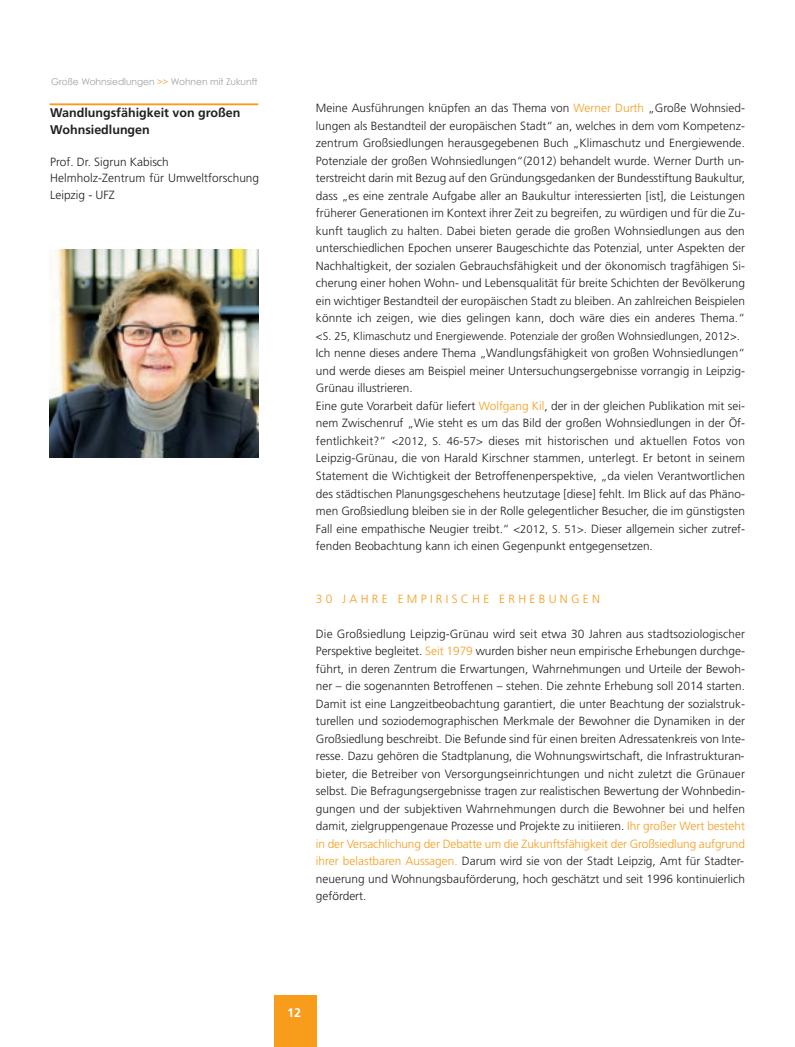
<style>
.page{position:relative;width:795px;height:1047px;background:#fff}
.page>*{position:absolute;margin:0;border:0;box-sizing:border-box;transform-origin:0 0}
.t1{font:700 12.5px/16.2px "Frutiger";color:#231f20}
.t2{font:700 12.5px "Frutiger";color:#fff}
.t3{font:300 11.88px/17.5px "Frutiger";color:#231f20;text-align:justify}
.t4{font:300 11.88px "Frutiger";color:#f89c1c}
.t5{font:300 11.25px "Frutiger";color:#231f20}
.t6{font:9.38px "Century Gothic";color:#9da1a7}
.s1{color:#f89c1c}
.s2{font-size:11.88px}
.s3{font-size:11.25px}
</style>
<div class="page">
<hr style="left:50px;top:103px;width:208px;height:2px;background:#f89c1c">
<img style="left:50px;top:250px;width:209px;height:207px">
<div style="left:274px;top:994px;width:42px;height:52px;background:#f89c1c"></div>
<p class="t6" style="left:51px;top:75px;width:208px">Große Wohnsiedlungen <span class="s1">&gt;&gt;</span> Wohnen mit Zukunft</p>
<p class="t1" style="left:50px;top:106px;width:192px">Wandlungsfähigkeit von großen<br>Wohnsiedlungen</p>
<p class="t3" style="left:50px;top:155px;width:210px;line-height:16.2px;text-align:left">Prof. Dr. Sigrun Kabisch<br>Helmholz-Zentrum für Umweltforschung<br>Leipzig - UFZ</p>
<p class="t3" style="left:316px;top:100px;width:430px">Meine Ausführungen knüpfen an das Thema von <span class="s1">Werner Durth</span> „Große Wohnsied&shy;lungen als Bestandteil der europäischen Stadt“ an, welches in dem vom Kompetenz&shy;zentrum Großsiedlungen herausgegebenen Buch „Klimaschutz und Energiewende.<br>Potenziale der großen Wohnsiedlungen“(2012) behandelt wurde. Werner Durth un&shy;terstreicht darin mit Bezug auf den Gründungsgedanken der Bundesstiftung Baukultur, dass „es eine zentrale Aufgabe aller an Baukultur interessierten [ist], die Leistungen früherer Generationen im Kontext ihrer Zeit zu begreifen, zu würdigen und für die Zu&shy;kunft tauglich zu halten. Dabei bieten gerade die großen Wohnsiedlungen aus den unterschiedlichen Epochen unserer Baugeschichte das Potenzial, unter Aspekten der Nachhaltigkeit, der sozialen Gebrauchsfähigkeit und der ökonomisch tragfähigen Si&shy;cherung einer hohen Wohn- und Lebensqualität für breite Schichten der Bevölkerung ein wichtiger Bestandteil der europäischen Stadt zu bleiben. An zahlreichen Beispielen könnte ich zeigen, wie dies gelingen kann, doch wäre dies ein anderes Thema.“</p>
<p class="t5" style="left:316px;top:331px;width:426px">&lt;S. 25, Klimaschutz und Energiewende. Potenziale der großen Wohnsiedlungen, 2012&gt;<span class="s2">.</span></p>
<p class="t3" style="left:316px;top:345px;width:430px;text-align:left">Ich nenne dieses andere Thema „Wandlungsfähigkeit von großen Wohnsiedlungen“ und werde dieses am Beispiel meiner Untersuchungsergebnisse vorrangig in Leipzig-Grünau illustrieren.<br>Eine gute Vorarbeit dafür liefert <span class="s1">Wolfgang Kil</span>, der in der gleichen Publikation mit sei&shy;nem Zwischenruf „Wie steht es um das Bild der großen Wohnsiedlungen in der Öf&shy;fentlichkeit?“ <span class="s3">&lt;2012, S. 46-57&gt;</span> dieses mit historischen und aktuellen Fotos von Leipzig-Grünau, die von Harald Kirschner stammen, unterlegt. Er betont in seinem Statement die Wichtigkeit der Betroffenenperspektive, „da vielen Verantwortlichen des städtischen Planungsgeschehens heutzutage [diese] fehlt. Im Blick auf das Phäno&shy;men Großsiedlung bleiben sie in der Rolle gelegentlicher Besucher, die im günstigsten Fall eine empathische Neugier treibt.“ <span class="s3">&lt;2012, S. 51&gt;</span>. Dieser allgemein sicher zutref&shy;fenden Beobachtung kann ich einen Gegenpunkt entgegensetzen.</p>
<p class="t4" style="left:316px;top:593px;width:286px">3 0 J A H R E E M P I R I S C H E E R H E B U N G E N</p>
<p class="t3" style="left:316px;top:625px;width:430px">Die Großsiedlung Leipzig-Grünau wird seit etwa 30 Jahren aus stadtsoziologischer Perspektive begleitet. <span class="s1">Seit 1979</span> wurden bisher neun empirische Erhebungen durchge&shy;führt, in deren Zentrum die Erwartungen, Wahrnehmungen und Urteile der Bewoh&shy;ner – die sogenannten Betroffenen – stehen. Die zehnte Erhebung soll 2014 starten.<br>Damit ist eine Langzeitbeobachtung garantiert, die unter Beachtung der sozialstruk&shy;turellen und soziodemographischen Merkmale der Bewohner die Dynamiken in der Großsiedlung beschreibt. Die Befunde sind für einen breiten Adressatenkreis von Inte&shy;resse. Dazu gehören die Stadtplanung, die Wohnungswirtschaft, die Infrastrukturan&shy;bieter, die Betreiber von Versorgungseinrichtungen und nicht zuletzt die Grünauer selbst. Die Befragungsergebnisse tragen zur realistischen Bewertung der Wohnbedin&shy;gungen und der subjektiven Wahrnehmungen durch die Bewohner bei und helfen damit, zielgruppengenaue Prozesse und Projekte zu initiieren. <span class="s1">Ihr großer Wert besteht in der Versachlichung der Debatte um die Zukunftsfähigkeit der Großsiedlung aufgrund ihrer belastbaren Aussagen.</span> Darum wird sie von der Stadt Leipzig, Amt für Stadter&shy;neuerung und Wohnungsbauförderung, hoch geschätzt und seit 1996 kontinuierlich gefördert.</p>
<p class="t2" style="left:287px;top:1007px;width:15px">12</p>
</div>
